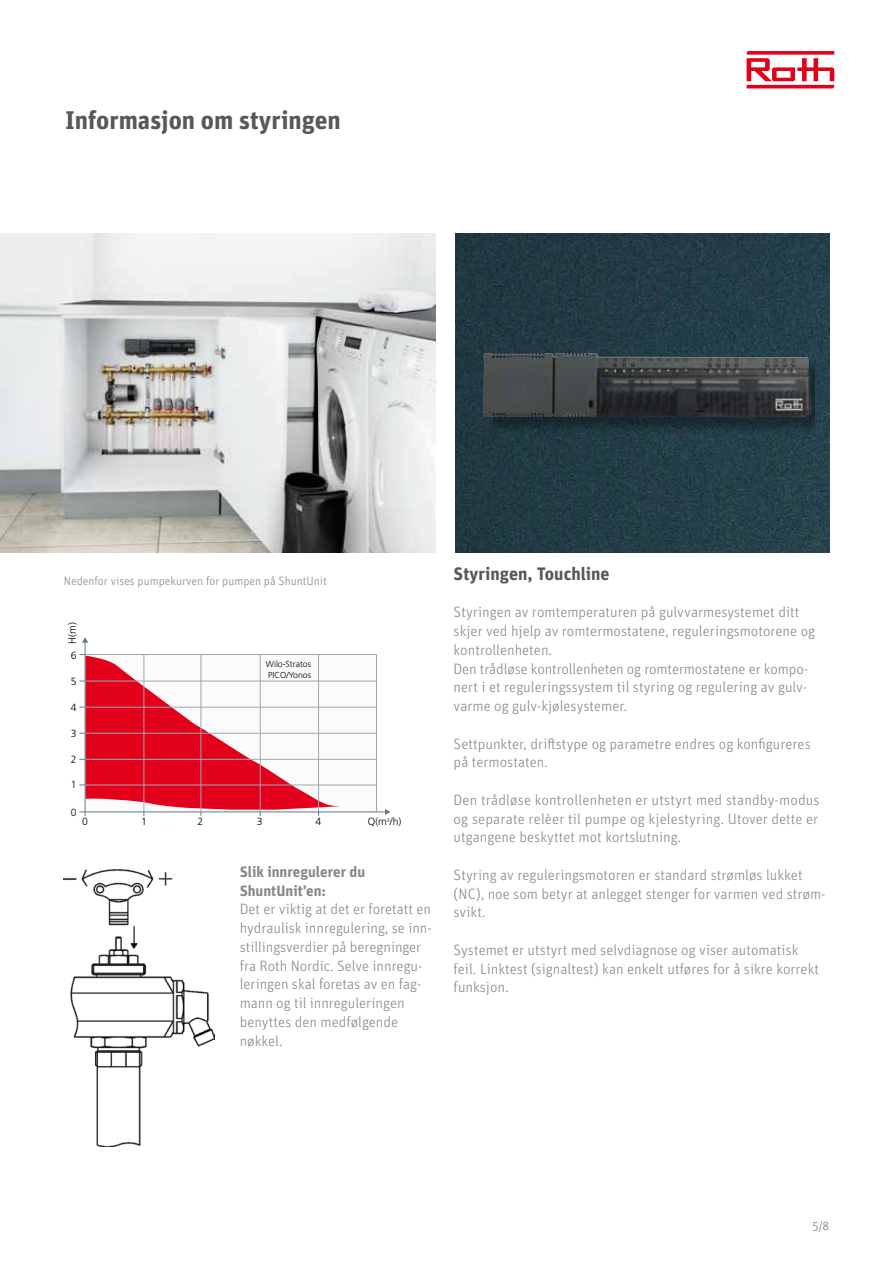
<style>
.page{position:relative;width:893px;height:1263px;background:#fff}
.page>*{position:absolute;margin:0;border:0;box-sizing:border-box;transform-origin:0 0}
.t1{font:700 25.5px "Unit OT";color:#58585a}
.t2{font:700 18px "Unit OT";color:#58585a}
.t3{font:300 15px/18.8px "Unit OT";color:#87888a}
.t4{font:700 15px/18.8px "Unit OT";color:#87888a}
.t5{font:300 12px "Unit OT";color:#87888a}
.t6{font:300 12px "Unit OT";color:#707172}
.t7{font:300 10.35px "Frutiger";color:#000}
.t8{font:300 8.7px/10.4px "Frutiger";color:#000}
</style>
<div class="page">
<svg style="left:747px;top:51px;width:87px;height:37px"></svg>
<img style="left:456px;top:234px;width:373px;height:319px">
<div style="left:85px;top:654px;width:291px;height:158px;background:#fbfbfb"></div>
<hr style="left:85px;top:642px;width:1px;height:174px;background:#647a85">
<svg style="left:82px;top:637px;width:6px;height:6px"></svg>
<hr style="left:376px;top:654px;width:1px;height:158px;background:#9da8b2">
<hr style="left:85px;top:681px;width:291px;height:1px;background:#9da8b2">
<hr style="left:85px;top:654px;width:291px;height:1px;background:#9da8b2">
<hr style="left:85px;top:707px;width:291px;height:1px;background:#9da8b2">
<hr style="left:85px;top:733px;width:291px;height:1px;background:#9da8b2">
<hr style="left:85px;top:759px;width:291px;height:1px;background:#9da8b2">
<hr style="left:85px;top:785px;width:291px;height:1px;background:#9da8b2">
<hr style="left:79px;top:812px;width:307px;height:1px;background:#647a85">
<svg style="left:385px;top:809px;width:5px;height:6px"></svg>
<svg style="left:79px;top:654px;width:262px;height:162px"></svg>
<div style="left:486px;top:356px;width:329px;height:80px;background:#000;opacity:.35"></div>
<img style="left:483px;top:353px;width:329px;height:64px">
<img style="left:0;top:234px;width:436px;height:319px">
<img style="left:64px;top:869px;width:150px;height:277px">
<h1 class="t1" style="left:65px;top:103px;width:277px">Informasjon om styringen</h1>
<p class="t5" style="left:64px;top:574px;width:265px">Nedenfor vises pumpekurven for pumpen på ShuntUnit</p>
<p class="t7" style="left:67px;top:644px;width:23px;rotate:-90deg">H(m)</p>
<p class="t7" style="left:71px;top:649px;width:7px">6</p>
<p class="t7" style="left:71px;top:675px;width:7px">5</p>
<p class="t7" style="left:71px;top:701px;width:7px">4</p>
<p class="t7" style="left:71px;top:727px;width:7px">3</p>
<p class="t7" style="left:71px;top:753px;width:7px">2</p>
<p class="t7" style="left:71px;top:779px;width:7px">1</p>
<p class="t8" style="left:266px;top:659px;width:47px">Wilo-Stratos<br>PICO/Yonos</p>
<p class="t7" style="left:71px;top:806px;width:7px">0</p>
<p class="t7" style="left:82px;top:815px;width:7px">0</p>
<p class="t7" style="left:141px;top:815px;width:7px">1</p>
<p class="t7" style="left:198px;top:815px;width:7px">2</p>
<p class="t7" style="left:257px;top:815px;width:7px">3</p>
<p class="t7" style="left:316px;top:815px;width:7px">4</p>
<p class="t7" style="left:368px;top:815px;width:35px">Q(m<sup>3</sup>/h)</p>
<p class="t4" style="left:240px;top:862px;width:127px">Slik innregulerer du<br>ShuntUnit’en:</p>
<p class="t3" style="left:240px;top:900px;width:194px">Det er viktig at det er foretatt en hydraulisk innregulering, se inn&shy;stillingsverdier på beregninger fra Roth Nordic. Selve innregu&shy;leringen skal foretas av en fag&shy;mann og til innreguleringen benyttes den medfølgende nøkkel.</p>
<p class="t2" style="left:454px;top:562px;width:157px">Styringen, Touchline</p>
<p class="t3" style="left:454px;top:603px;width:363px">Styringen av romtemperaturen på gulvvarmesystemet ditt skjer ved hjelp av romtermostatene, reguleringsmotorene og kontrollenheten.<br>Den trådløse kontrollenheten og romtermostatene er kompo&shy;nert i et reguleringssystem til styring og regulering av gulv&shy;varme og gulv-kjølesystemer.</p>
<p class="t3" style="left:454px;top:734px;width:359px">Settpunkter, driftstype og parametre endres og konfigureres på termostaten.</p>
<p class="t3" style="left:454px;top:790px;width:368px;text-align:justify">Den trådløse kontrollenheten er utstyrt med standby-modus og separate relèer til pumpe og kjelestyring. Utover dette er utgangene beskyttet mot kortslutning.</p>
<p class="t3" style="left:454px;top:865px;width:373px">Styring av reguleringsmotoren er standard strømløs lukket (NC), noe som betyr at anlegget stenger for varmen ved strøm&shy;svikt.</p>
<p class="t3" style="left:454px;top:940px;width:367px">Systemet er utstyrt med selvdiagnose og viser automatisk feil. Linktest (signaltest) kan enkelt utføres for å sikre korrekt funksjon.</p>
<p class="t6" style="left:813px;top:1219px;width:18px">5/8</p>
</div>
